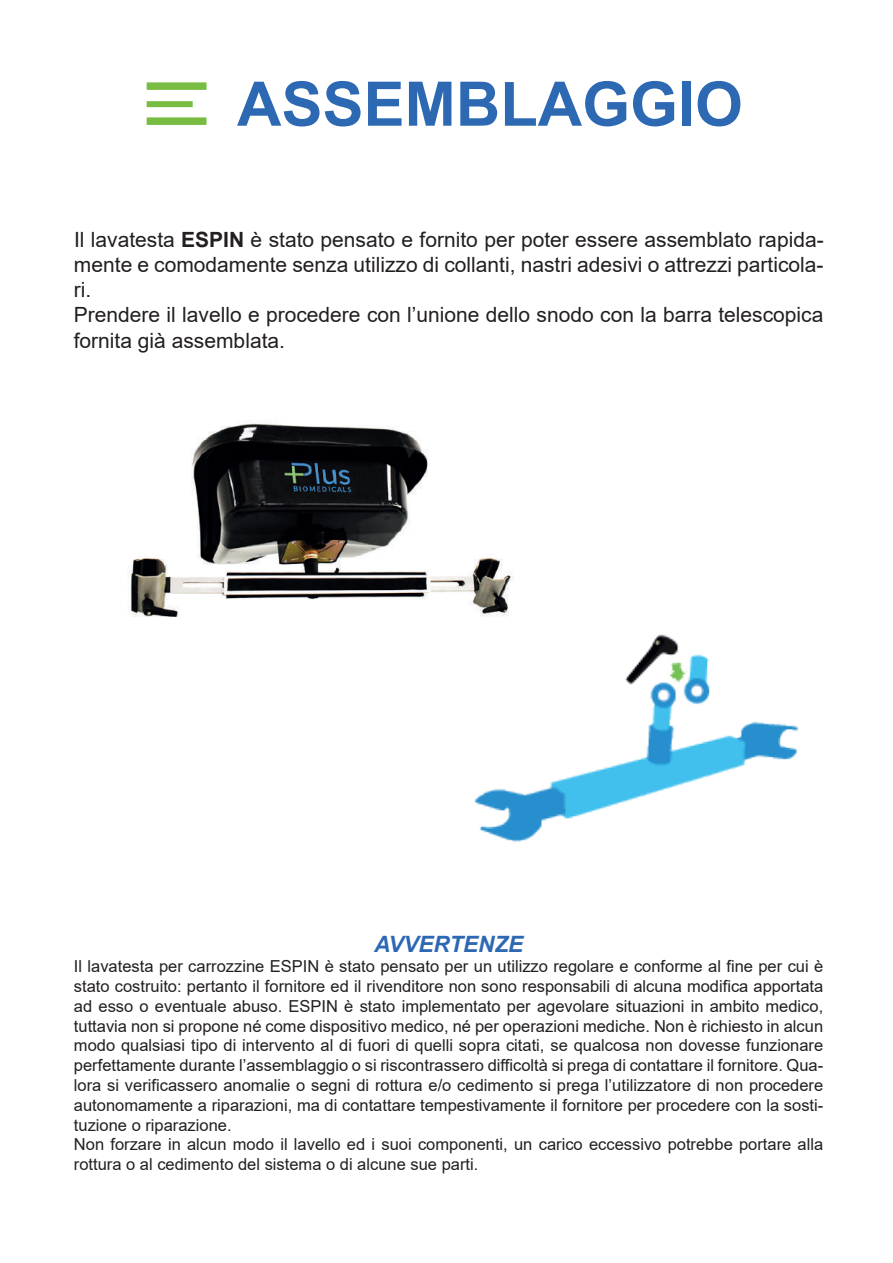
<style>
.page{position:relative;width:893px;height:1263px;background:#fff}
.page>*{position:absolute;margin:0;border:0;box-sizing:border-box;transform-origin:0 0}
.t1{font:700 61.5px "Arial";color:#2d68b3}
.t2{font:italic 700 22.5px "Arial";color:#2d68b3}
.t3{font:21px/25.2px "Arial";color:#231f20}
.t4{font:16.5px/19.8px "Arial";color:#231f20}
.s1{font-weight:700}
</style>
<div class="page">
<div style="left:147px;top:82px;width:60px;height:8px;background:#78bd42"></div>
<div style="left:147px;top:117px;width:60px;height:8px;background:#78bd42"></div>
<div style="left:147px;top:101px;width:46px;height:6px;background:#78bd42"></div>
<img style="left:129px;top:421px;width:385px;height:196px">
<img style="left:474px;top:634px;width:325px;height:208px">
<h1 class="t1" style="left:237px;top:61px;width:507px">ASSEMBLAGGIO</h1>
<p class="t3" style="left:74px;top:227px;width:751px">Il lavatesta <span class="s1">ESPIN</span> è stato pensato e fornito per poter essere assemblato rapida&shy;mente e comodamente senza utilizzo di collanti, nastri adesivi o attrezzi particola&shy;ri.<br>Prendere il lavello e procedere con l’unione dello snodo con la barra telescopica fornita già assemblata.</p>
<h2 class="t2" style="left:374px;top:929px;width:151px">AVVERTENZE</h2>
<p class="t4" style="left:74px;top:956px;width:751px">Il lavatesta per carrozzine ESPIN è stato pensato per un utilizzo regolare e conforme al fine per cui è stato costruito: pertanto il fornitore ed il rivenditore non sono responsabili di alcuna modifica apportata ad esso o eventuale abuso. ESPIN è stato implementato per agevolare situazioni in ambito medico, tuttavia non si propone né come dispositivo medico, né per operazioni mediche. Non è richiesto in alcun modo qualsiasi tipo di intervento al di fuori di quelli sopra citati, se qualcosa non dovesse funzionare perfettamente durante l’assemblaggio o si riscontrassero difficoltà si prega di contattare il fornitore. Qua&shy;lora si verificassero anomalie o segni di rottura e/o cedimento si prega l’utilizzatore di non procedere autonomamente a riparazioni, ma di contattare tempestivamente il fornitore per procedere con la sosti&shy;tuzione o riparazione.<br>Non forzare in alcun modo il lavello ed i suoi componenti, un carico eccessivo potrebbe portare alla rottura o al cedimento del sistema o di alcune sue parti.</p>
</div>
